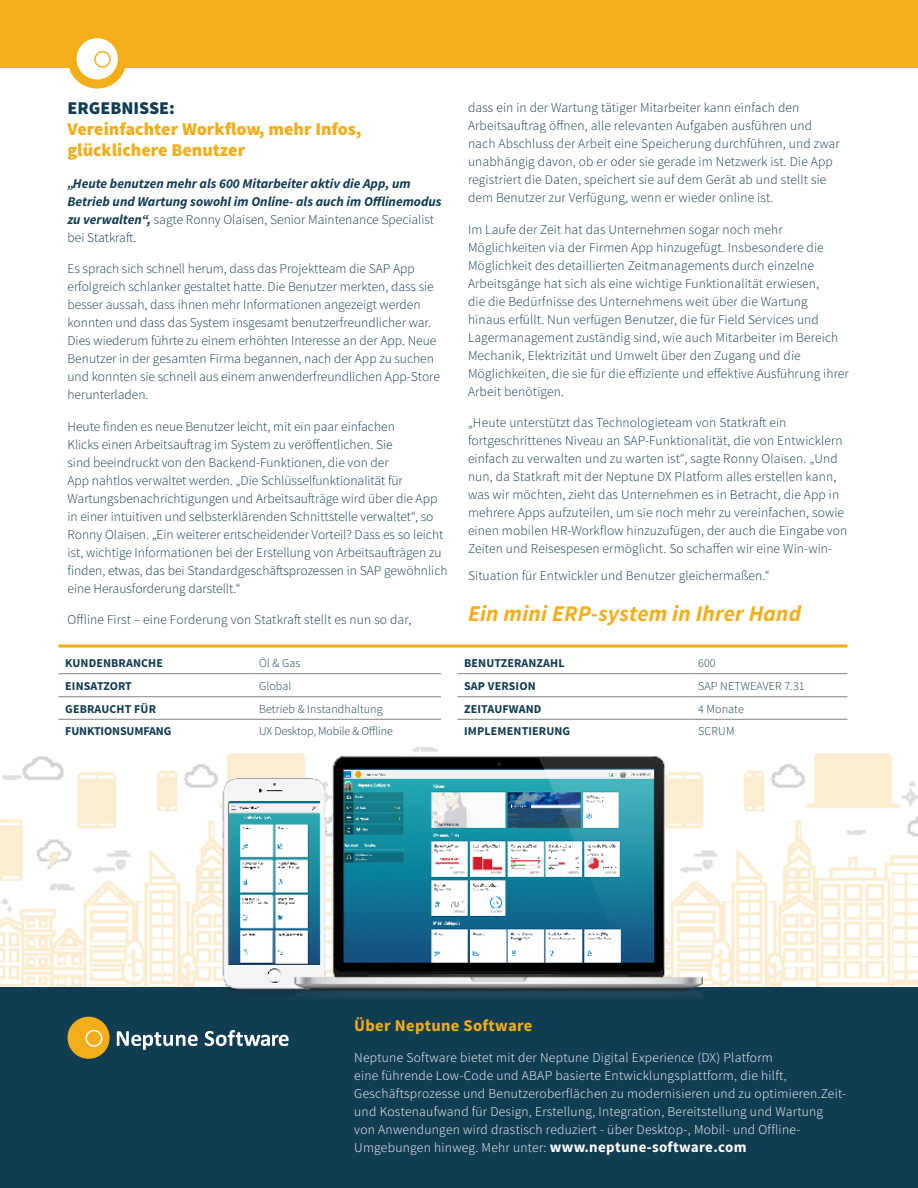
<style>
.page{position:relative;width:918px;height:1188px;background:#fff}
.page>*{position:absolute;margin:0;border:0;box-sizing:border-box;transform-origin:0 0}
.t1{font:italic 700 22.5px "Source Sans Pro";letter-spacing:.01em;color:#f4ae1a}
.heading{font:900 18px/21px "Source Sans Pro";color:#f4ae1a}
.t2{font:700 16.5px "Source Sans Pro";letter-spacing:.02em;color:#f4ae1a}
.t3{font:300 13.5px/18px "Source Sans Pro";letter-spacing:.01em;color:#113d53}
.t4{font:300 13.5px/18px "Source Sans Pro";letter-spacing:.02em;color:#fff}
.t5{font:italic 700 13.5px/18px "Source Sans Pro";color:#113d53}
.main_text{font:700 12px "Source Sans Pro";letter-spacing:.01em;color:#113d53}
.main_text-2{font:300 12px "Source Sans Pro";letter-spacing:.01em;color:#113d53}
.main_text-3{font:300 12px "Source Sans Pro";letter-spacing:-.01em;color:#113d53}
.main_text-4{font:700 12px "Source Sans Pro";letter-spacing:-.01em;color:#113d53}
.s1{color:#113d53}
.s2{font-weight:300;font-style:normal}
.s3{font-weight:700;font-size:15px}
</style>
<div class="page">
<img style="left:710px;top:753px;width:208px;height:234px">
<img style="left:0;top:756px;width:211px;height:231px">
<div style="left:0;top:987px;width:918px;height:201px;background:#113d53"></div>
<hr style="left:58px;top:673px;width:194px;height:1px;background:#818285">
<hr style="left:252px;top:673px;width:189px;height:1px;background:#818285">
<hr style="left:58px;top:696px;width:194px;height:1px;background:#818285">
<hr style="left:252px;top:696px;width:189px;height:1px;background:#818285">
<hr style="left:58px;top:719px;width:194px;height:1px;background:#818285">
<hr style="left:252px;top:719px;width:189px;height:1px;background:#818285">
<hr style="left:457px;top:673px;width:234px;height:1px;background:#818285">
<hr style="left:691px;top:673px;width:156px;height:1px;background:#818285">
<hr style="left:457px;top:696px;width:234px;height:1px;background:#818285">
<hr style="left:691px;top:696px;width:156px;height:1px;background:#818285">
<hr style="left:457px;top:719px;width:234px;height:1px;background:#818285">
<hr style="left:691px;top:719px;width:156px;height:1px;background:#818285">
<img style="left:211px;top:747px;width:499px;height:249px">
<hr style="left:58px;top:645px;width:789px;height:3px;background:#f4ae1a">
<div style="left:0;top:0;width:918px;height:68px;background:#f4ae1a"></div>
<div style="left:68px;top:29px;width:59px;height:60px;background:#f4ae1a;border-radius:50%"></div>
<div style="left:77px;top:38px;width:41px;height:42px;background:#fff;border-radius:50%"></div>
<svg style="left:94px;top:51px;width:17px;height:17px"></svg>
<div style="left:67px;top:1017px;width:43px;height:42px;background:#f4ae1a;border-radius:50%"></div>
<svg style="left:117px;top:1031px;width:81px;height:19px"></svg>
<svg style="left:205px;top:1030px;width:84px;height:16px"></svg>
<svg style="left:85px;top:1030px;width:17px;height:17px"></svg>
<p class="heading" style="left:68px;top:99px;width:296px"><span class="s1">ERGEBNISSE:<br></span>Vereinfachter Workflow, mehr Infos, glücklichere Benutzer</p>
<p class="t5" style="left:68px;top:174px;width:376px">„Heute benutzen mehr als 600 Mitarbeiter aktiv die App, um Betrieb und Wartung sowohl im Online- als auch im Offlinemodus zu verwalten“, <span class="s2">sagte Ronny Olaisen, Senior Maintenance Specialist bei Statkraft.</span></p>
<p class="t3" style="left:68px;top:260px;width:374px">Es sprach sich schnell herum, dass das Projektteam die SAP App erfolgreich schlanker gestaltet hatte. Die Benutzer merkten, dass sie besser aussah, dass ihnen mehr Informationen angezeigt werden konnten und dass das System insgesamt benutzerfreundlicher war.<br>Dies wiederum führte zu einem erhöhten Interesse an der App. Neue Benutzer in der gesamten Firma begannen, nach der App zu suchen und konnten sie schnell aus einem anwenderfreundlichen App-Store herunterladen.</p>
<p class="t3" style="left:68px;top:417px;width:382px">Heute finden es neue Benutzer leicht, mit ein paar einfachen<br>Klicks einen Arbeitsauftrag im System zu veröffentlichen. Sie<br>sind beeindruckt von den Backend-Funktionen, die von der<br>App nahtlos verwaltet werden. „Die Schlüsselfunktionalität für Wartungsbenachrichtigungen und Arbeitsaufträge wird über die App in einer intuitiven und selbsterklärenden Schnittstelle verwaltet“, so Ronny Olaisen. „Ein weiterer entscheidender Vorteil? Dass es so leicht ist, wichtige Informationen bei der Erstellung von Arbeitsaufträgen zu finden, etwas, das bei Standardgeschäftsprozessen in SAP gewöhnlich eine Herausforderung darstellt.“</p>
<p class="t3" style="left:68px;top:611px;width:345px">Offline First – eine Forderung von Statkraft stellt es nun so dar,</p>
<p class="main_text" style="left:65px;top:655px;width:99px">KUNDENBRANCHE</p>
<p class="main_text-2" style="left:259px;top:655px;width:43px">Öl &amp; Gas</p>
<p class="main_text" style="left:65px;top:678px;width:68px">EINSATZORT</p>
<p class="main_text-2" style="left:259px;top:678px;width:34px">Global</p>
<p class="main_text" style="left:65px;top:701px;width:92px">GEBRAUCHT FÜR</p>
<p class="main_text-2" style="left:259px;top:701px;width:125px">Betrieb &amp; Instandhaltung</p>
<p class="main_text-4" style="left:65px;top:723px;width:108px">FUNKTIONSUMFANG</p>
<p class="main_text-3" style="left:259px;top:724px;width:135px">UX Desktop, Mobile &amp; Offline</p>
<p class="t3" style="left:468px;top:99px;width:373px">dass ein in der Wartung tätiger Mitarbeiter kann einfach den Arbeitsauftrag öffnen, alle relevanten Aufgaben ausführen und nach Abschluss der Arbeit eine Speicherung durchführen, und zwar unabhängig davon, ob er oder sie gerade im Netzwerk ist. Die App registriert die Daten, speichert sie auf dem Gerät ab und stellt sie dem Benutzer zur Verfügung, wenn er wieder online ist.</p>
<p class="t3" style="left:468px;top:220px;width:382px">Im Laufe der Zeit hat das Unternehmen sogar noch mehr Möglichkeiten via der Firmen App hinzugefügt. Insbesondere die Möglichkeit des detaillierten Zeitmanagements durch einzelne Arbeitsgänge hat sich als eine wichtige Funktionalität erwiesen,<br>die die Bedürfnisse des Unternehmens weit über die Wartung<br>hinaus erfüllt. Nun verfügen Benutzer, die für Field Services und Lagermanagement zuständig sind, wie auch Mitarbeiter im Bereich Mechanik, Elektrizität und Umwelt über den Zugang und die Möglichkeiten, die sie für die effiziente und effektive Ausführung ihrer Arbeit benötigen.</p>
<p class="t3" style="left:468px;top:414px;width:381px">„Heute unterstützt das Technologieteam von Statkraft ein fortgeschrittenes Niveau an SAP-Funktionalität, die von Entwicklern einfach zu verwalten und zu warten ist“, sagte Ronny Olaisen. „Und nun, da Statkraft mit der Neptune DX Platform alles erstellen kann, was wir möchten, zieht das Unternehmen es in Betracht, die App in mehrere Apps aufzuteilen, um sie noch mehr zu vereinfachen, sowie einen mobilen HR-Workflow hinzuzufügen, der auch die Eingabe von Zeiten und Reisespesen ermöglicht. So schaffen wir eine Win-win-</p>
<p class="t3" style="left:468px;top:567px;width:303px">Situation für Entwickler und Benutzer gleichermaßen.“</p>
<p class="t1" style="left:468px;top:599px;width:335px">Ein mini ERP-system in Ihrer Hand</p>
<p class="main_text" style="left:464px;top:655px;width:102px">BENUTZERANZAHL</p>
<p class="main_text-2" style="left:698px;top:655px;width:19px">600</p>
<p class="main_text" style="left:464px;top:678px;width:73px">SAP VERSION</p>
<p class="main_text-2" style="left:698px;top:678px;width:108px">SAP NETWEAVER 7.31</p>
<p class="main_text" style="left:464px;top:701px;width:79px">ZEITAUFWAND</p>
<p class="main_text-2" style="left:698px;top:701px;width:47px">4 Monate</p>
<p class="main_text" style="left:464px;top:723px;width:108px">IMPLEMENTIERUNG</p>
<p class="main_text-2" style="left:698px;top:724px;width:38px">SCRUM</p>
<p class="t2" style="left:354px;top:1014px;width:180px">Über Neptune Software</p>
<p class="t4" style="left:354px;top:1049px;width:494px">Neptune Software bietet mit der Neptune Digital Experience (DX) Platform<br>eine führende Low-Code und ABAP basierte Entwicklungsplattform, die hilft, Geschäftsprozesse und Benutzeroberflächen zu modernisieren und zu optimieren.Zeit&shy;und Kostenaufwand für Design, Erstellung, Integration, Bereitstellung und Wartung von Anwendungen wird drastisch reduziert - über Desktop-, Mobil- und Offline-Umgebungen hinweg. Mehr unter: <span class="s3">www.neptune-software.com</span></p>
</div>
